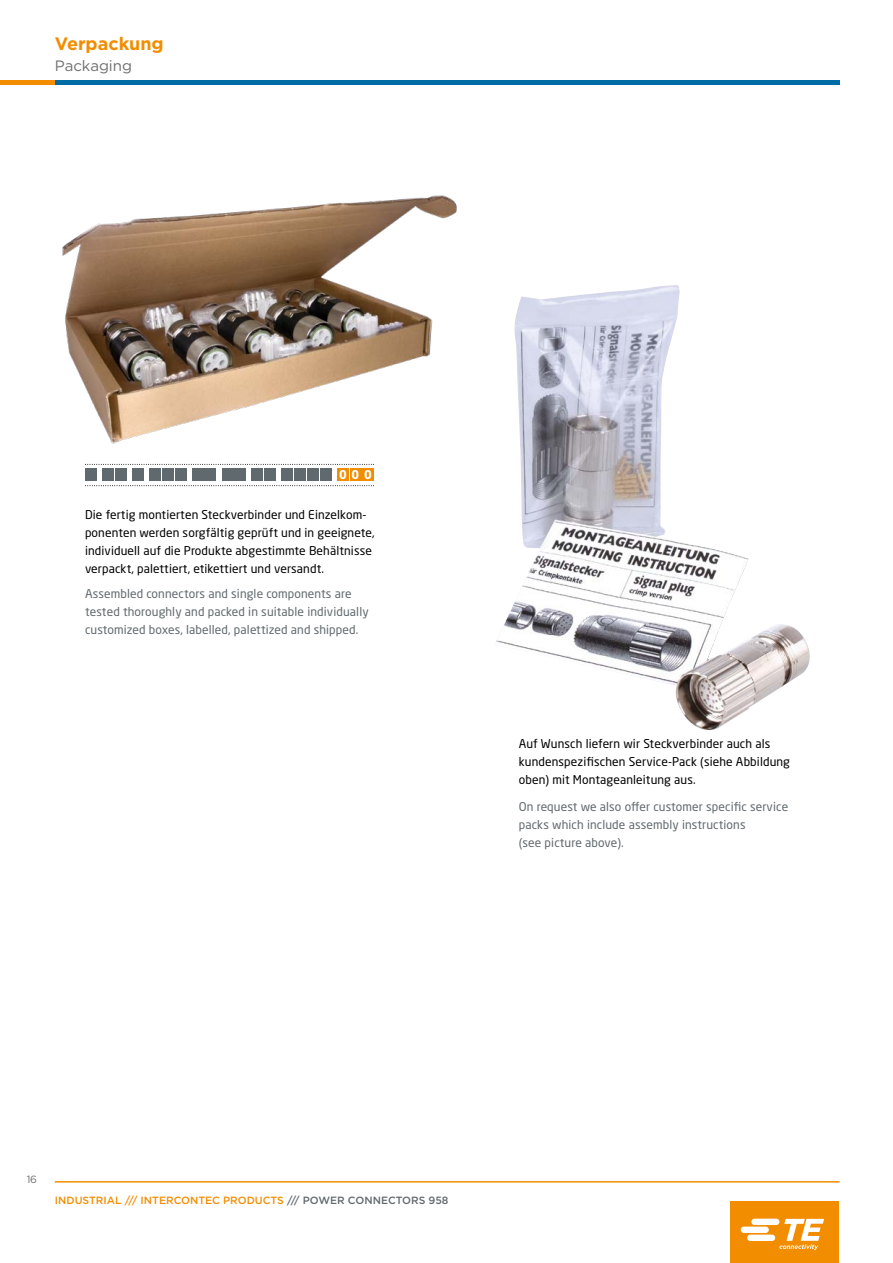
<style>
.page{position:relative;width:893px;height:1263px;background:#fff}
.page>*{position:absolute;margin:0;border:0;box-sizing:border-box;transform-origin:0 0}
.t1{font:700 18px "Gotham";color:#f28d00}
.t2{font:15px "Gotham";color:#6e6e6e}
.t3{font:12px/18px "Neo Sans Pro";letter-spacing:.01em;color:#000}
.t4{font:12px/18px "Neo Sans Pro";letter-spacing:.01em;color:#60696d}
.t5{font:700 12px "Neo Sans Pro";color:#fff}
.t6{font:500 10.5px "Gotham";color:#f28d00}
.t7{font:10.5px "Gotham";color:#6e6e6e}
.s1{color:#60696d}
</style>
<div class="page">
<div style="left:162px;top:468px;width:12px;height:13px;background:#60696d"></div>
<div style="left:175px;top:468px;width:11px;height:13px;background:#60696d"></div>
<div style="left:192px;top:468px;width:12px;height:13px;background:#60696d"></div>
<div style="left:205px;top:468px;width:11px;height:13px;background:#60696d"></div>
<div style="left:222px;top:468px;width:11px;height:13px;background:#60696d"></div>
<div style="left:234px;top:468px;width:12px;height:13px;background:#60696d"></div>
<div style="left:252px;top:468px;width:11px;height:13px;background:#60696d"></div>
<div style="left:264px;top:468px;width:12px;height:13px;background:#60696d"></div>
<div style="left:281px;top:468px;width:12px;height:13px;background:#60696d"></div>
<div style="left:294px;top:468px;width:12px;height:13px;background:#60696d"></div>
<div style="left:307px;top:468px;width:12px;height:13px;background:#60696d"></div>
<div style="left:320px;top:468px;width:11px;height:13px;background:#60696d"></div>
<div style="left:337px;top:468px;width:12px;height:13px;background:#f28d00"></div>
<div style="left:350px;top:468px;width:11px;height:13px;background:#f28d00"></div>
<div style="left:362px;top:468px;width:12px;height:13px;background:#f28d00"></div>
<div style="left:85px;top:468px;width:12px;height:13px;background:#60696d"></div>
<div style="left:102px;top:468px;width:12px;height:13px;background:#60696d"></div>
<div style="left:115px;top:468px;width:12px;height:13px;background:#60696d"></div>
<div style="left:149px;top:468px;width:12px;height:13px;background:#60696d"></div>
<div style="left:132px;top:468px;width:12px;height:13px;background:#60696d"></div>
<svg style="left:85px;top:464px;width:289px;height:1px"></svg>
<svg style="left:85px;top:485px;width:289px;height:1px"></svg>
<img style="left:496px;top:285px;width:314px;height:445px">
<img style="left:62px;top:195px;width:395px;height:249px">
<hr style="left:55px;top:1181px;width:785px;height:1px;background:#f28d00">
<div style="left:730px;top:1201px;width:108px;height:62px;background:#f28d00"></div>
<svg style="left:741px;top:1219px;width:83px;height:31px"></svg>
<div style="left:46px;top:80px;width:794px;height:5px;background:#006ca5"></div>
<div style="left:0;top:80px;width:54px;height:5px;background:#f28d00"></div>
<h1 class="t1" style="left:55px;top:32px;width:110px">Verpackung</h1>
<p class="t2" style="left:55px;top:56px;width:79px">Packaging</p>
<p class="t5" style="left:339px;top:467px;width:34px">000</p>
<p class="t3" style="left:85px;top:505px;width:291px">Die fertig montierten Steckverbinder und Einzelkom&shy;ponenten werden sorgfältig geprüft und in geeignete, individuell auf die Produkte abgestimmte Behältnisse verpackt, palettiert, etikettiert und versandt.</p>
<p class="t4" style="left:85px;top:584px;width:285px">Assembled connectors and single components are tested thoroughly and packed in suitable individually customized boxes, labelled, palettized and shipped.</p>
<p class="t3" style="left:519px;top:734px;width:273px">Auf Wunsch liefern wir Steckverbinder auch als kundenspezifischen Service-Pack (siehe Abbildung oben) mit Montageanleitung aus.</p>
<p class="t4" style="left:519px;top:797px;width:271px">On request we also offer customer specific service packs which include assembly instructions<br>(see picture above).</p>
<p class="t7" style="left:27px;top:1173px;width:12px">16</p>
<p class="t6" style="left:55px;top:1193px;width:395px">INDUSTRIAL /// INTERCONTEC PRODUCTS <span class="s1">/// POWER CONNECTORS 958</span></p>
</div>
